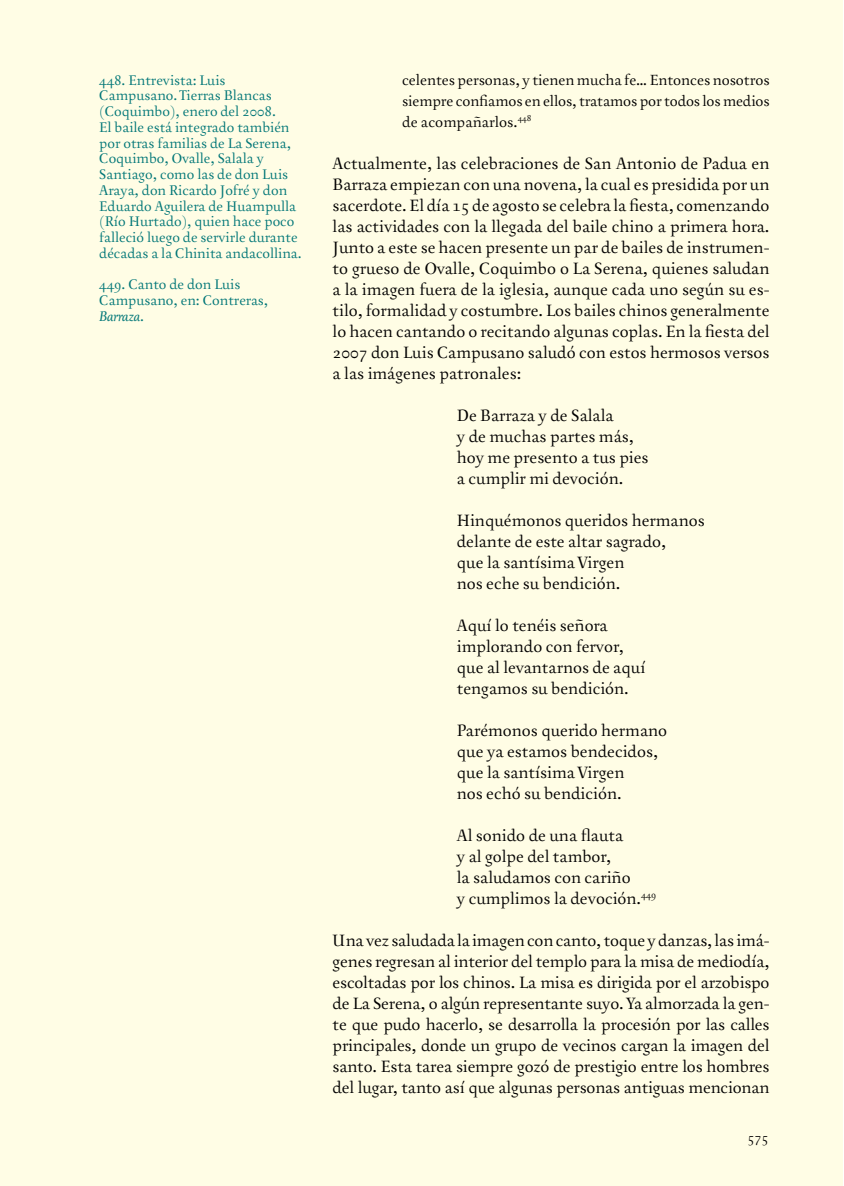
<style>
.page{position:relative;width:844px;height:1186px;background:#fff}
.page>*{position:absolute;margin:0;border:0;box-sizing:border-box;transform-origin:0 0}
.t1{font:17.5px/21px "Australis Pro";color:#000}
.t2{font:15.75px/21px "Australis Pro";letter-spacing:-.005em;color:#000;text-align:justify}
.t3{font:14.88px/15.8px "Australis Pro";color:#007785}
.t4{font:italic 14.88px "Australis";color:#007785}
.t5{font:14px "Australis Pro";color:#000}
.s1{font-family:"Australis Pro";font-style:normal}
</style>
<div class="page">
<div style="left:0;top:1px;width:842px;height:1185px;background:#fffde5"></div>
<p class="t3" style="left:99px;top:72px;width:204px">448. Entrevista: Luis<br>Campusano. Tierras Blancas (Coquimbo), enero del 2008.<br>El baile está integrado también por otras familias de La Serena,<br>Coquimbo, Ovalle, Salala y<br>Santiago, como las de don Luis<br>Araya, don Ricardo Jofré y don<br>Eduardo Aguilera de Huampulla (Río Hurtado), quien hace poco falleció luego de servirle durante décadas a la Chinita andacollina.</p>
<p class="t3" style="left:99px;top:277px;width:170px">449. Canto de don Luis<br>Campusano, en: Contreras,</p>
<p class="t4" style="left:99px;top:309px;width:46px">Barraza<span class="s1">.</span></p>
<p class="t2" style="left:402px;top:69px;width:369px">celentes personas, y tienen mucha fe… Entonces nosotros siempre confiamos en ellos, tratamos por todos los medios de acompañarlos.<sup>448</sup></p>
<p class="t1" style="left:332px;top:153px;width:438px;text-align:justify">Actualmente, las celebraciones de San Antonio de Padua en Barraza empiezan con una novena, la cual es presidida por un sacerdote. El día 15 de agosto se celebra la fiesta, comenzando las actividades con la llegada del baile chino a primera hora.<br>Junto a este se hacen presente un par de bailes de instrumen&shy;to grueso de Ovalle, Coquimbo o La Serena, quienes saludan a la imagen fuera de la iglesia, aunque cada uno según su es&shy;tilo, formalidad y costumbre. Los bailes chinos generalmente lo hacen cantando o recitando algunas coplas. En la fiesta del 2007 don Luis Campusano saludó con estos hermosos versos a las imágenes patronales:</p>
<p class="t1" style="left:456px;top:405px;width:193px">De Barraza y de Salala<br>y de muchas partes más, hoy me presento a tus pies a cumplir mi devoción.</p>
<p class="t1" style="left:456px;top:510px;width:249px">Hinquémonos queridos hermanos delante de este altar sagrado,<br>que la santísima Virgen<br>nos eche su bendición.</p>
<p class="t1" style="left:456px;top:615px;width:190px">Aquí lo tenéis señora implorando con fervor, que al levantarnos de aquí tengamos su bendición.</p>
<p class="t1" style="left:456px;top:720px;width:212px">Parémonos querido hermano que ya estamos bendecidos, que la santísima Virgen<br>nos echó su bendición.</p>
<p class="t1" style="left:456px;top:825px;width:201px">Al sonido de una flauta<br>y al golpe del tambor,<br>la saludamos con cariño<br>y cumplimos la devoción.<sup>449</sup></p>
<p class="t1" style="left:332px;top:930px;width:438px;text-align:justify">Una vez saludada la imagen con canto, toque y danzas, las imá&shy;genes regresan al interior del templo para la misa de mediodía, escoltadas por los chinos. La misa es dirigida por el arzobispo de La Serena, o algún representante suyo. Ya almorzada la gen&shy;te que pudo hacerlo, se desarrolla la procesión por las calles principales, donde un grupo de vecinos cargan la imagen del santo. Esta tarea siempre gozó de prestigio entre los hombres del lugar, tanto así que algunas personas antiguas mencionan</p>
<p class="t5" style="left:747px;top:1130px;width:23px">575</p>
</div>
